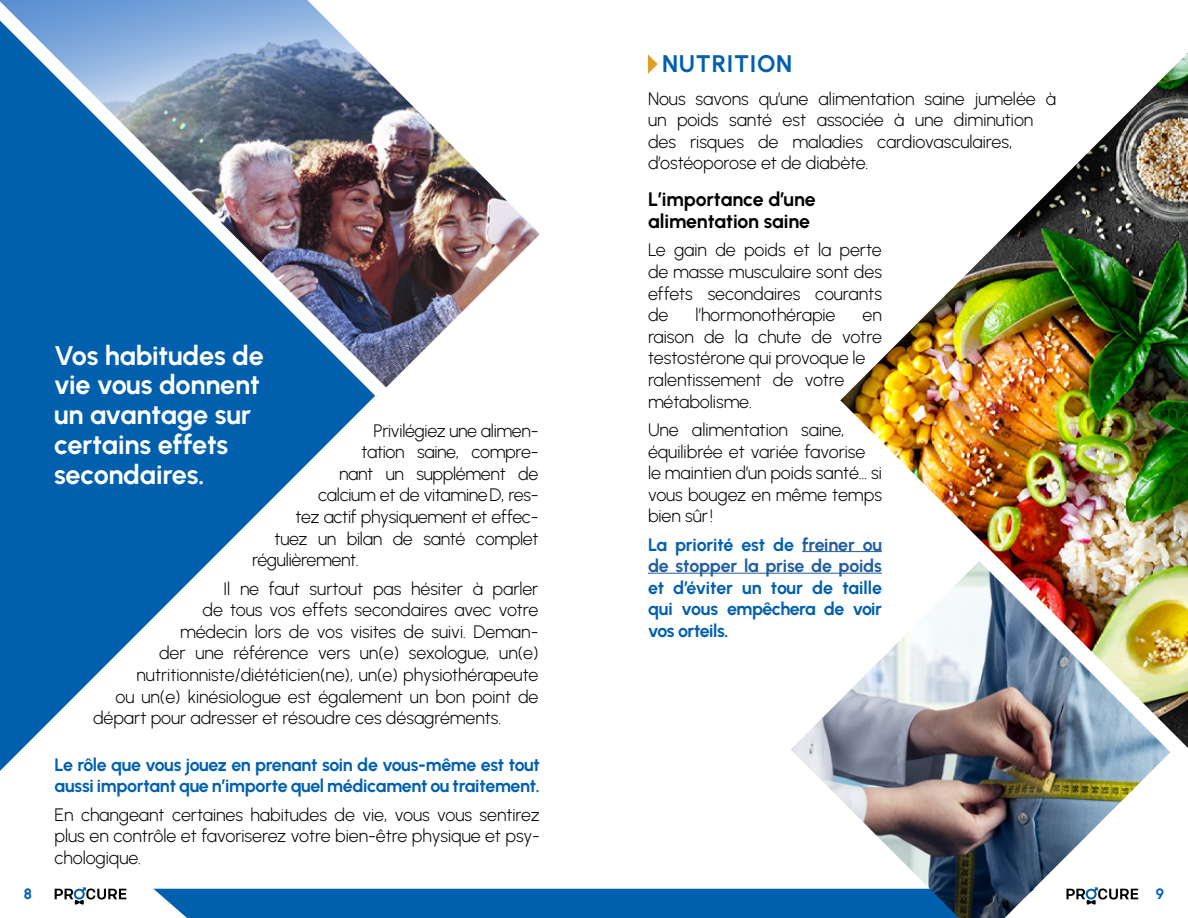
<style>
.page{position:relative;width:1188px;height:918px;background:#fff}
.page>*{position:absolute;margin:0;border:0;box-sizing:border-box;transform-origin:0 0}
.t1{font:700 27px/29.7px "Urbanist";letter-spacing:-.01em;color:#fff}
.t2{font:700 24px "Urbanist";letter-spacing:.03em;color:#0060ae}
.t3{font:700 19.5px/21.6px "Urbanist";letter-spacing:-.005em;color:#000}
.t4{font:300 18px/21.6px "Urbanist";letter-spacing:-.005em;color:#000}
.t5{font:700 18px/21.6px "Urbanist";letter-spacing:-.02em;color:#0060ae}
.t6{font:700 18px/21.6px "Urbanist";letter-spacing:-.01em;color:#215e9e}
.t7{font:700 15px "Urbanist";color:#0060ae}
.s1{color:#0060ae}
</style>
<div class="page">
<div style="left:154px;top:889px;width:637px;height:29px;background:#0060ae"></div>
<svg style="left:55px;top:887px;width:71px;height:18px"></svg>
<svg style="left:0;top:388px;width:375px;height:383px;fill:#0060ae"></svg>
<img style="left:0;top:0;width:540px;height:388px">
<svg style="left:648px;top:54px;width:10px;height:20px"></svg>
<hr style="left:802px;top:551px;width:80px;height:1px;background:#215e9e">
<hr style="left:648px;top:573px;width:234px;height:1px;background:#215e9e">
<img style="left:840px;top:53px;width:348px;height:695px">
<img style="left:791px;top:561px;width:379px;height:357px">
<h2 class="t2" style="left:662px;top:48px;width:132px">NUTRITION</h2>
<h1 class="t1" style="left:54px;top:340px;width:211px">Vos habitudes de vie vous donnent un avantage sur certains effets secondaires.</h1>
<p class="t4" style="left:374px;top:419px;width:167px">Privilégiez une alimen-</p>
<p class="t4" style="left:362px;top:441px;width:179px">tation saine, compre-</p>
<p class="t4" style="left:339px;top:462px;width:201px">nant un supplément de</p>
<p class="t4" style="left:318px;top:484px;width:222px">calcium et de vitamineD, res-</p>
<p class="t4" style="left:296px;top:505px;width:245px">tez actif physiquement et effec-</p>
<p class="t4" style="left:275px;top:527px;width:265px">tuez un bilan de santé complet</p>
<p class="t4" style="left:252px;top:549px;width:108px">régulièrement.</p>
<p class="t4" style="left:224px;top:577px;width:316px">Il ne faut surtout pas hésiter à parler</p>
<p class="t4" style="left:203px;top:599px;width:337px">de tous vos effets secondaires avec votre</p>
<p class="t4" style="left:180px;top:620px;width:360px">médecin lors de vos visites de suivi. Deman-</p>
<p class="t4" style="left:159px;top:642px;width:381px">der une référence vers un(e) sexologue, un(e)</p>
<p class="t4" style="left:137px;top:663px;width:403px">nutritionniste/diététicien(ne), un(e) physiothérapeute</p>
<p class="t4" style="left:116px;top:685px;width:425px">ou un(e) kinésiologue est également un bon point de</p>
<p class="t4" style="left:93px;top:707px;width:410px">départ pour adresser et résoudre ces désagréments.</p>
<p class="t5" style="left:55px;top:753px;width:487px">Le rôle que vous jouez en prenant soin de vous-même est tout aussi important que n’importe quel médicament ou traitement.</p>
<p class="t4" style="left:55px;top:803px;width:487px;text-align:justify">En changeant certaines habitudes de vie, vous vous sentirez plus en contrôle et favoriserez votre bien-être physique et psy&shy;chologique.</p>
<p class="t4" style="left:648px;top:87px;width:409px">Nous savons qu’une alimentation saine jumelée à un poids santé est associée à une diminution des risques de maladies cardiovasculaires, d’ostéoporose et de diabète.</p>
<p class="t3" style="left:648px;top:188px;width:169px">L’importance d’une alimentation saine</p>
<p class="t4" style="left:648px;top:239px;width:235px;text-align:justify">Le gain de poids et la perte de masse musculaire sont des effets secondaires courants de</p>
<p class="t4" style="left:696px;top:304px;width:142px">l’hormonothérapie</p>
<p class="t4" style="left:648px;top:304px;width:235px;text-indent:215px">en raison de la chute de votre testostérone qui provoque le ralentissement de votre métabolisme.</p>
<p class="t4" style="left:648px;top:418px;width:235px">Une alimentation saine, équilibrée et variée favorise le maintien d’un poids santé… si vous bougez en même temps bien sûr!</p>
<p class="t6" style="left:648px;top:533px;width:235px"><span class="s1">La priorité est de</span> freiner ou de stopper la prise de poids</p>
<p class="t5" style="left:648px;top:576px;width:236px;text-align:justify">et d’éviter un tour de taille qui vous empêchera de voir vos orteils.</p>
<p class="t7" style="left:24px;top:884px;width:10px">8</p>
<p class="t7" style="left:1156px;top:884px;width:10px">9</p>
</div>
